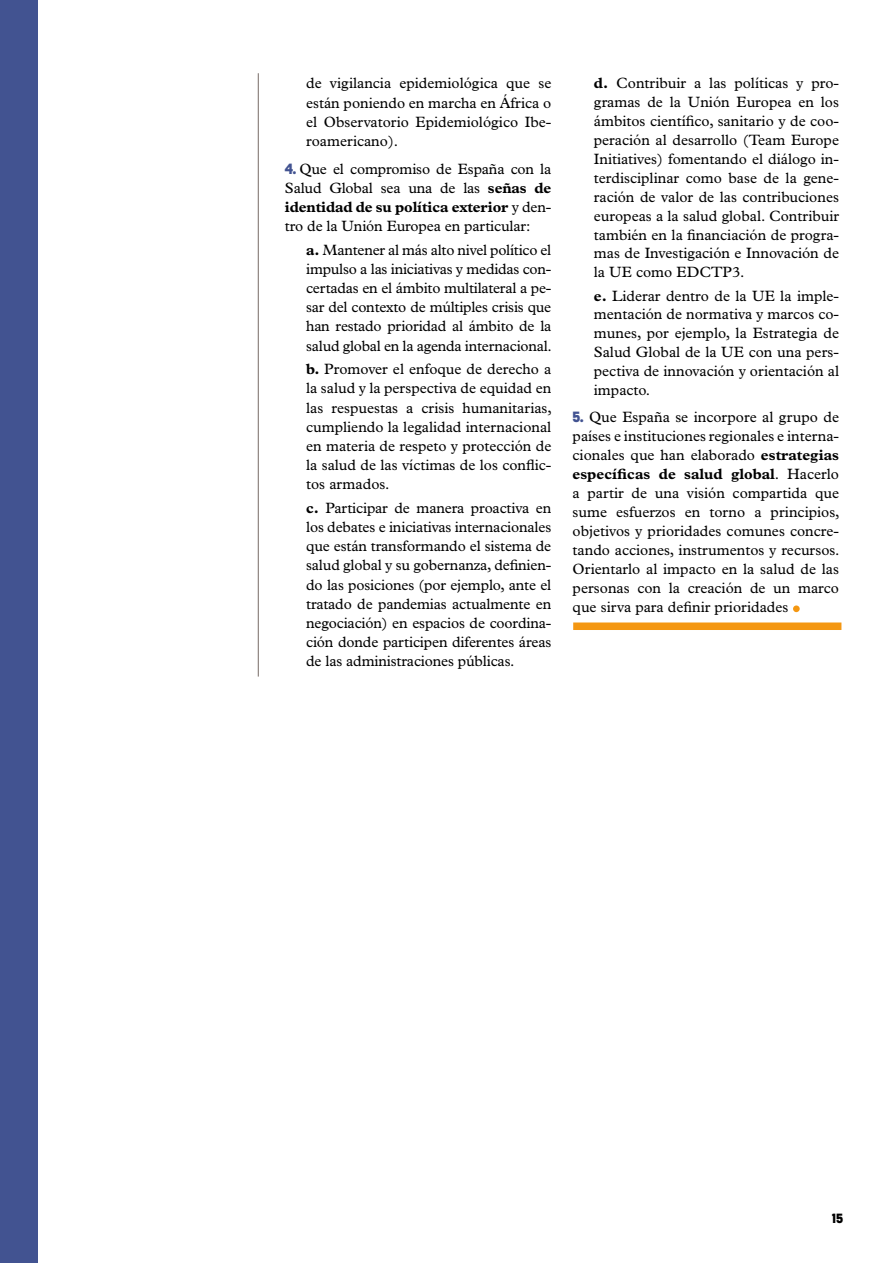
<style>
.page{position:relative;width:893px;height:1263px;background:#fff}
.page>*{position:absolute;margin:0;border:0;box-sizing:border-box;transform-origin:0 0}
.text_base{font:54px "Plantin";color:#f49712}
.text_base-2{font:15px/19.2px "Plantin";color:#000;text-align:justify}
.t1{font:700 13.5px "Platform";color:#000}
.s1{font-family:"Platform";font-weight:700;color:#425391}
.s2{font-weight:700}
</style>
<div class="page">
<div style="left:0;top:0;width:37px;height:1263px;background:#425391"></div>
<hr style="left:258px;top:73px;width:1px;height:603px;background:#867b77">
<div style="left:573px;top:622px;width:268px;height:8px;background:#f49712"></div>
<p class="text_base-2" style="left:306px;top:74px;width:247px">de vigilancia epidemiológica que se están poniendo en marcha en África o el Observatorio Epidemiológico Ibe&shy;roamericano).</p>
<p class="text_base-2" style="left:285px;top:159px;width:268px"><span class="s1">4.</span> Que el compromiso de España con la Salud Global sea una de las <span class="s2">señas de identidad de su política exterior</span> y den&shy;tro de la Unión Europea en particular:</p>
<p class="text_base-2" style="left:306px;top:240px;width:247px"><span class="s2">a.</span> Mantener al más alto nivel político el impulso a las iniciativas y medidas con&shy;certadas en el ámbito multilateral a pe&shy;sar del contexto de múltiples crisis que han restado prioridad al ámbito de la salud global en la agenda internacional.</p>
<p class="text_base-2" style="left:306px;top:359px;width:247px"><span class="s2">b.</span> Promover el enfoque de derecho a la salud y la perspectiva de equidad en las respuestas a crisis humanitarias, cumpliendo la legalidad internacional en materia de respeto y protección de la salud de las víctimas de los conflic&shy;tos armados.</p>
<p class="text_base-2" style="left:306px;top:498px;width:247px"><span class="s2">c.</span> Participar de manera proactiva en los debates e iniciativas internacionales que están transformando el sistema de salud global y su gobernanza, definien&shy;do las posiciones (por ejemplo, ante el tratado de pandemias actualmente en negociación) en espacios de coordina&shy;ción donde participen diferentes áreas de las administraciones públicas.</p>
<p class="text_base-2" style="left:594px;top:74px;width:247px"><span class="s2">d.</span> Contribuir a las políticas y pro&shy;gramas de la Unión Europea en los ámbitos científico, sanitario y de coo&shy;peración al desarrollo (Team Europe Initiatives) fomentando el diálogo in&shy;terdisciplinar como base de la gene&shy;ración de valor de las contribuciones europeas a la salud global. Contribuir también en la financiación de progra&shy;mas de Investigación e Innovación de la UE como EDCTP3.</p>
<p class="text_base-2" style="left:594px;top:286px;width:247px"><span class="s2">e.</span> Liderar dentro de la UE la imple&shy;mentación de normativa y marcos co&shy;munes, por ejemplo, la Estrategia de Salud Global de la UE con una pers&shy;pectiva de innovación y orientación al impacto.</p>
<p class="text_base-2" style="left:573px;top:408px;width:269px"><span class="s1">5.</span> Que España se incorpore al grupo de países e instituciones regionales e interna&shy;cionales que han elaborado <span class="s2">estrategias específicas de salud global</span>. Hacerlo a partir de una visión compartida que sume esfuerzos en torno a principios, objetivos y prioridades comunes concre&shy;tando acciones, instrumentos y recursos.<br>Orientarlo al impacto en la salud de las personas con la creación de un marco que sirva para definir prioridades</p>
<p class="text_base" style="left:788px;top:562px;width:17px">.</p>
<p class="t1" style="left:832px;top:1208px;width:12px">15</p>
</div>
